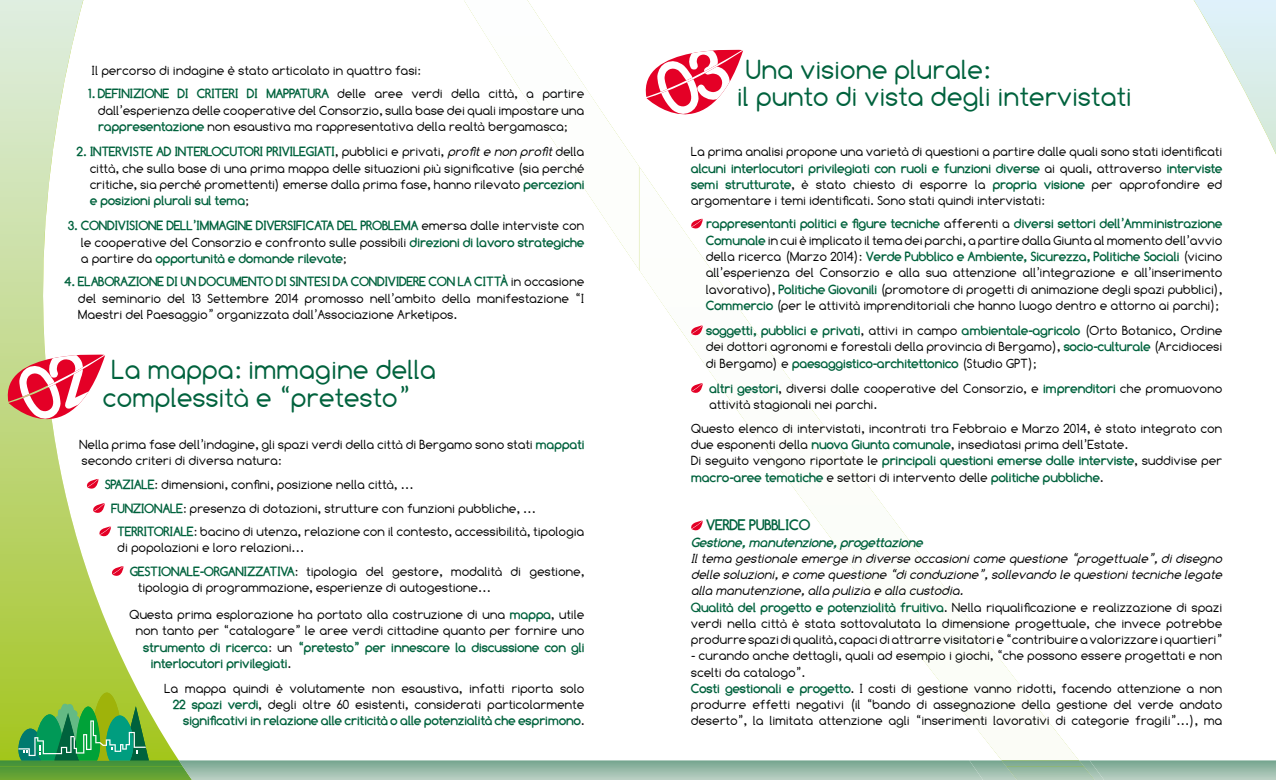
<style>
.page{position:relative;width:1276px;height:780px;background:#fff}
.page>*{position:absolute;margin:0;border:0;box-sizing:border-box;transform-origin:0 0}
.t1{font:27.5px/27.5px "Comfortaa";color:#00623d}
.t2{font:700 15px "Comfortaa";color:#00623d}
.t3{font:13.12px/16.2px "Comfortaa";color:#000}
.t4{font:700 13.12px/16.2px "Comfortaa";color:#00623d;text-align:justify}
.t5{font:italic 700 13.12px "Comfortaa";color:#00623d}
.s1{font-weight:700;color:#00623d}
.s2{font-style:italic}
.s3{font-weight:400;color:#000}
</style>
<div class="page">
<svg style="left:0;top:0;width:139px;height:692px"></svg>
<svg style="left:1193px;top:0;width:83px;height:154px"></svg>
<svg style="left:85px;top:479px;width:14px;height:14px"></svg>
<svg style="left:91px;top:503px;width:14px;height:14px"></svg>
<svg style="left:97px;top:526px;width:14px;height:15px"></svg>
<svg style="left:110px;top:566px;width:14px;height:14px"></svg>
<svg style="left:0;top:692px;width:1276px;height:88px"></svg>
<svg style="left:691px;top:219px;width:12px;height:10px"></svg>
<svg style="left:691px;top:325px;width:12px;height:11px"></svg>
<svg style="left:691px;top:383px;width:12px;height:10px"></svg>
<svg style="left:691px;top:520px;width:12px;height:11px"></svg>
<svg style="left:0;top:346px;width:105px;height:115px"></svg>
<svg style="left:645px;top:49px;width:98px;height:66px"></svg>
<p class="t3" style="left:92px;top:62px;width:331px">Il percorso di indagine è stato articolato in quattro fasi:</p>
<p class="t3" style="left:98px;top:86px;width:488px;text-align:justify;text-indent:-10px"><span class="s1">1. DEFINIZIONE DI CRITERI DI MAPPATURA</span> delle aree verdi della città, a partire dall’esperienza delle cooperative del Consorzio, sulla base dei quali impostare una <span class="s1">rappresentazione</span> non esaustiva ma rappresentativa della realtà bergamasca;</p>
<p class="t3" style="left:90px;top:144px;width:496px;text-align:justify;text-indent:-13px"><span class="s1">2. INTERVISTE AD INTERLOCUTORI PRIVILEGIATI</span>, pubblici e privati, <span class="s2">profite non profit</span>della città, che sulla base di una prima mappa delle situazioni più significative (sia perché critiche, sia perché promettenti) emerse dalla prima fase, hanno rilevato <span class="s1">percezioni e posizioni plurali sul tema</span>;</p>
<p class="t4" style="left:81px;top:217px;width:505px;text-indent:-13px">3. CONDIVISIONE DELL’IMMAGINE DIVERSIFICATA DEL PROBLEMA <span class="s3">emersa dalle interviste con le cooperative del Consorzio e confronto sulle possibili</span> direzioni di lavoro strategiche <span class="s3">a partire da</span> opportunità e domande rilevate<span class="s3">;</span></p>
<p class="t3" style="left:78px;top:274px;width:508px;text-align:justify;text-indent:-14px"><span class="s1">4. ELABORAZIONE DI UN DOCUMENTO DI SINTESI DA CONDIVIDERE CON LA CITTÀ</span> in occasione del seminario del 13 Settembre 2014 promosso nell’ambito della manifestazione “I Maestri del Paesaggio” organizzata dall’Associazione Arketipos.</p>
<h1 class="t1" style="left:103px;top:355px;width:335px;text-indent:9px">La mappa: immagine della complessità e “pretesto”</h1>
<p class="t3" style="left:79px;top:436px;width:506px">Nella prima fase dell’indagine, gli spazi verdi della città di Bergamo sono stati <span class="s1">mappati </span>secondo criteri di diversa natura:</p>
<p class="t3" style="left:105px;top:476px;width:310px"><span class="s1">SPAZIALE</span>: dimensioni, confini, posizione nella città, …</p>
<p class="t3" style="left:111px;top:500px;width:427px"><span class="s1">FUNZIONALE</span>: presenza di dotazioni, strutture con funzioni pubbliche, …</p>
<p class="t3" style="left:118px;top:523px;width:468px"><span class="s1">TERRITORIALE</span>: bacino di utenza, relazione con il contesto, accessibilità, tipologia</p>
<p class="t3" style="left:130px;top:536px;width:456px;line-height:23.4px;text-indent:-12px">di popolazioni e loro relazioni…<br><span class="s1">G ESTIONALE-ORGANIZZATIVA</span>: tipologia del gestore, modalità di gestione,</p>
<p class="t3" style="left:129px;top:574px;width:456px;line-height:26.9px;text-indent:9px">tipologia di programmazione, esperienze di autogestione…<br>Questa prima esplorazione ha portato alla costruzione di una <span class="s1">mappa</span>, utile</p>
<p class="t3" style="left:136px;top:622px;width:450px">non tanto per “catalogare” le aree verdi cittadine quanto per fornire uno</p>
<p class="t4" style="left:143px;top:638px;width:443px">strumento di ricerca<span class="s3">: un</span> “pretesto” per innescare la discussione con gli</p>
<p class="t4" style="left:151px;top:655px;width:142px">interlocutori privilegiati<span class="s3">.</span></p>
<p class="t3" style="left:164px;top:680px;width:422px;text-align:right">La mappa quindi è volutamente non esaustiva, infatti riporta solo<br><span class="s1">22 spazi verdi</span>, degli oltre 60 esistenti, considerati particolarmente <span class="s1">significativi in relazione alle criticità o alle potenzialità che esprimono</span>.</p>
<h1 class="t1" style="left:737px;top:55px;width:396px;text-indent:9px">Una visione plurale:<br>il punto di vista degli intervistati</h1>
<p class="t3" style="left:691px;top:144px;width:533px;text-align:justify">La prima analisi propone una varietà di questioni a partire dalle quali sono stati identificati <span class="s1">alcuni interlocutori privilegiati con ruoli e funzioni diverse</span> ai quali, attraverso <span class="s1">interviste semi strutturate</span>, è stato chiesto di esporre la <span class="s1">propria visione</span> per approfondire ed argomentare i temi identificati. Sono stati quindi intervistati:</p>
<p class="t3" style="left:706px;top:216px;width:518px;text-align:justify"><span class="s1">rappresentanti politici e figure tecniche</span> afferenti a <span class="s1">diversi settori dell’Amministrazione Comunale</span> in cui è implicato il tema dei parchi, a partire dalla Giunta al momento dell’avvio della ricerca (Marzo 2014): <span class="s1">Verde Pubblico e Ambiente, Sicurezza, Politiche Sociali</span> (vicino all’esperienza del Consorzio e alla sua attenzione all’integrazione e all’inserimento lavorativo), <span class="s1">Politiche Giovanili</span> (promotore di progetti di animazione degli spazi pubblici), <span class="s1">Commercio</span> (per le attività imprenditoriali che hanno luogo dentro e attorno ai parchi);</p>
<p class="t3" style="left:706px;top:322px;width:518px;text-align:justify"><span class="s1">soggetti, pubblici e privati</span>, attivi in campo <span class="s1">ambientale-agricolo</span> (Orto Botanico, Ordine dei dottori agronomi e forestali della provincia di Bergamo), <span class="s1">socio-culturale</span> (Arcidiocesi di Bergamo) e <span class="s1">paesaggistico-architettonico</span> (Studio GPT);</p>
<p class="t3" style="left:709px;top:380px;width:515px"><span class="s1">altri gestori</span>, diversi dalle cooperative del Consorzio, e <span class="s1">imprenditori</span> che promuovono attività stagionali nei parchi.</p>
<p class="t3" style="left:691px;top:420px;width:533px">Questo elenco di intervistati, incontrati tra Febbraio e Marzo 2014, è stato integrato con due esponenti della <span class="s1">nuova Giunta comunale</span>, insediatasi prima dell’Estate.<br>Di seguito vengono riportate le <span class="s1">principali questioni emerse dalle interviste</span>, suddivise per <span class="s1">macro-aree tematiche</span> e settori di intervento delle <span class="s1">politiche pubbliche</span>.</p>
<p class="t2" style="left:706px;top:516px;width:105px">VERDE PUBBLICO</p>
<p class="t5" style="left:691px;top:534px;width:236px">Gestione,manutenzione,progettazione</p>
<p class="t3" style="left:691px;top:550px;width:536px"><span class="s2">Iltema gestionale emerge in diverse occasionicome questione “progettuale”,didisegno delle soluzioni,e come questione “diconduzione”,sollevando le questionitecniche legate alla manutenzione,alla pulizia e alla custodia.<br></span><span class="s1">Qualità del progetto e potenzialità fruitiva</span>. Nella riqualificazione e realizzazione di spazi verdi nella città è stata sottovalutata la dimensione progettuale, che invece potrebbe produrre spazi di qualità, capaci di attrarre visitatori e “contribuire a valorizzare i quartieri”</p>
<p class="t3" style="left:691px;top:647px;width:533px">- curando anche dettagli, quali ad esempio i giochi, “che possono essere progettati e non scelti da catalogo”.<br><span class="s1">Costi gestionali e progetto</span>. I costi di gestione vanno ridotti, facendo attenzione a non produrre effetti negativi (il “bando di assegnazione della gestione del verde andato deserto”, la limitata attenzione agli “inserimenti lavorativi di categorie fragili”…), ma</p>
</div>
